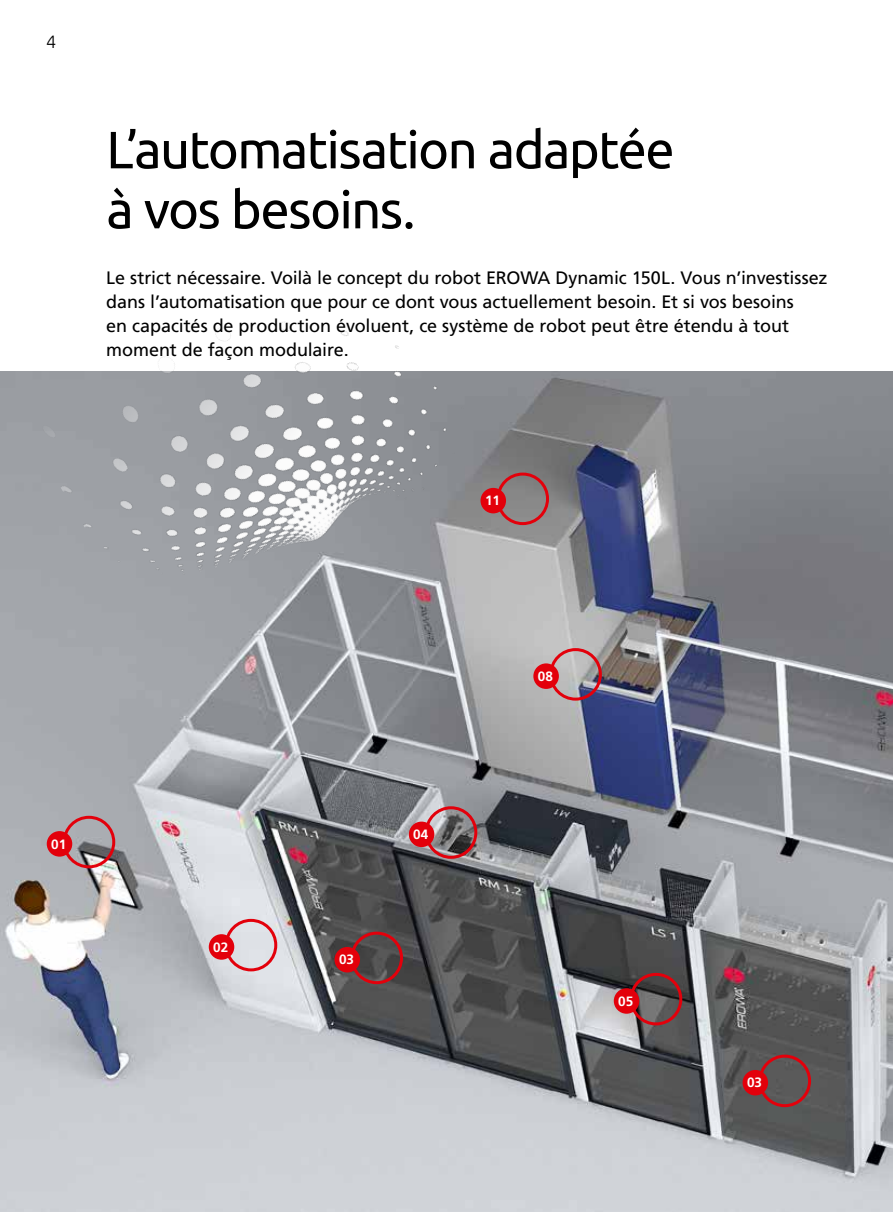
<style>
.page{position:relative;width:893px;height:1212px;background:#fff}
.page>*{position:absolute;margin:0;border:0;box-sizing:border-box;transform-origin:0 0}
.t1{font:52.5px/60px "Ubuntu";letter-spacing:-.03em;color:#000}
.t2{font:18px/24px "Frutiger LT Com";letter-spacing:-.005em;color:#000}
.t3{font:300 18px "Ubuntu";color:#000}
.t4{font:700 13.5px "Frutiger LT Com";color:#fff}
</style>
<div class="page">
<img style="left:0;top:372px;width:893px;height:840px">
<div style="left:350px;top:931px;width:53px;height:53px;border:3px solid #e3000b;border-radius:50%"></div>
<div style="left:425px;top:806px;width:52px;height:53px;border:3px solid #e3000b;border-radius:50%"></div>
<div style="left:334px;top:947px;width:26px;height:25px;background:#e3000b;border-radius:50%"></div>
<div style="left:409px;top:821px;width:25px;height:26px;background:#e3000b;border-radius:50%"></div>
<div style="left:630px;top:973px;width:52px;height:52px;border:3px solid #e3000b;border-radius:50%"></div>
<div style="left:614px;top:988px;width:25px;height:26px;background:#e3000b;border-radius:50%"></div>
<div style="left:63px;top:816px;width:52px;height:52px;border:3px solid #e3000b;border-radius:50%"></div>
<div style="left:47px;top:831px;width:25px;height:25px;background:#e3000b;border-radius:50%"></div>
<div style="left:225px;top:919px;width:52px;height:52px;border:3px solid #e3000b;border-radius:50%"></div>
<div style="left:209px;top:934px;width:25px;height:26px;background:#e3000b;border-radius:50%"></div>
<div style="left:496px;top:472px;width:53px;height:53px;border:3px solid #e3000b;border-radius:50%"></div>
<div style="left:480px;top:488px;width:26px;height:25px;background:#e3000b;border-radius:50%"></div>
<div style="left:549px;top:648px;width:53px;height:53px;border:3px solid #e3000b;border-radius:50%"></div>
<div style="left:533px;top:663px;width:26px;height:26px;background:#e3000b;border-radius:50%"></div>
<div style="left:758px;top:1054px;width:53px;height:53px;border:3px solid #e3000b;border-radius:50%"></div>
<div style="left:742px;top:1070px;width:26px;height:25px;background:#e3000b;border-radius:50%"></div>
<img style="left:0;top:321px;width:497px;height:331px">
<p class="t3" style="left:46px;top:31px;width:12px">4</p>
<h1 class="t1" style="left:106px;top:118px;width:570px">L’automatisation adaptée à vos besoins.</h1>
<p class="t2" style="left:106px;top:265px;width:723px">Le strict nécessaire. Voilà le concept du robot EROWA Dynamic 150L. Vous n’investissez dans l’automatisation que pour ce dont vous actuellement besoin. Et si vos besoins<br>en capacités de production évoluent, ce système de robot peut être étendu à tout moment de façon modulaire.</p>
<p class="t4" style="left:485px;top:493px;width:17px">11</p>
<p class="t4" style="left:51px;top:836px;width:17px">01</p>
<p class="t4" style="left:213px;top:939px;width:17px">02</p>
<p class="t4" style="left:339px;top:952px;width:17px">03</p>
<p class="t4" style="left:413px;top:826px;width:17px">04</p>
<p class="t4" style="left:538px;top:668px;width:17px">08</p>
<p class="t4" style="left:618px;top:993px;width:17px">05</p>
<p class="t4" style="left:747px;top:1075px;width:17px">03</p>
</div>
